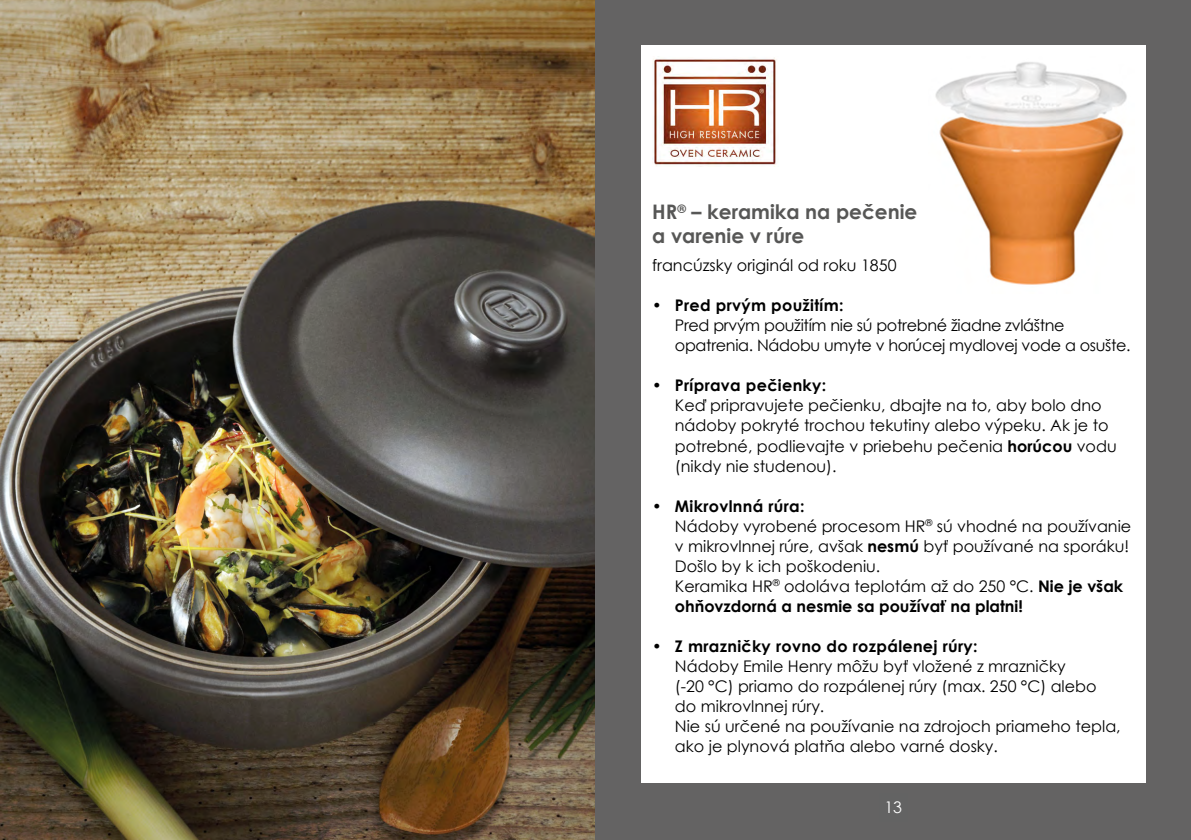
<style>
.page{position:relative;width:1191px;height:840px;background:#fff}
.page>*{position:absolute;margin:0;border:0;box-sizing:border-box;transform-origin:0 0}
.t1{font:700 20px/24px "Century Gothic";color:#575756}
.t2{font:16px/20px "Century Gothic";color:#000}
.t3{font:16px/20px "Century Gothic";letter-spacing:-.02em;color:#000}
.t4{font:700 16px "Century Gothic";letter-spacing:.02em;color:#000}
.t5{font:16px "Century Gothic";color:#fff}
.s1{font-weight:700}
</style>
<div class="page">
<img style="left:0;top:0;width:595px;height:839px">
<div style="left:595px;top:0;width:596px;height:839px;background:#646363"></div>
<div style="left:641px;top:45px;width:504px;height:737px;background:#fff"></div>
<img style="left:652px;top:57px;width:124px;height:109px">
<img style="left:935px;top:62px;width:192px;height:223px">
<p class="t1" style="left:652px;top:199px;width:267px">HR<sup>®</sup> – keramika na pečenie a varenie v rúre</p>
<p class="t2" style="left:652px;top:255px;width:246px">francúzsky originál od roku 1850</p>
<p class="t4" style="left:652px;top:293px;width:193px">• Pred prvým použitím:</p>
<p class="t3" style="left:675px;top:315px;width:457px">Pred prvým použitím nie sú potrebné žiadne zvláštne opatrenia. Nádobu umyte v horúcej mydlovej vode a osušte.</p>
<p class="t4" style="left:652px;top:373px;width:176px">• Príprava pečienky:</p>
<p class="t2" style="left:675px;top:395px;width:443px">Keď pripravujete pečienku, dbajte na to, aby bolo dno nádoby pokryté trochou tekutiny alebo výpeku. Ak je to potrebné, podlievajte v priebehu pečenia <span class="s1">horúcou</span> vodu (nikdy nie studenou).</p>
<p class="t2" style="left:675px;top:495px;width:458px;text-indent:-23px"><span class="s1">• Mikrovlnná rúra:<br></span>Nádoby vyrobené procesom HR<sup>®</sup> sú vhodné na používanie v mikrovlnnej rúre, avšak <span class="s1">nesmú</span> byť používané na sporáku!<br>Došlo by k ich poškodeniu.<br>Keramika HR<sup>®</sup> odoláva teplotám až do 250 °C. <span class="s1">Nie je však ohňovzdorná a nesmie sa používať na platni!</span></p>
<p class="t4" style="left:652px;top:633px;width:327px">• Z mrazničky rovno do rozpálenej rúry:</p>
<p class="t2" style="left:675px;top:655px;width:447px">Nádoby Emile Henry môžu byť vložené z mrazničky<br>(-20 °C) priamo do rozpálenej rúry (max. 250 °C) alebo do mikrovlnnej rúry.<br>Nie sú určené na používanie na zdrojoch priameho tepla, ako je plynová platňa alebo varné dosky.</p>
<p class="t5" style="left:893px;top:794px;width:10px">4</p>
<p class="t5" style="left:884px;top:795px;width:19px">13</p>
</div>
